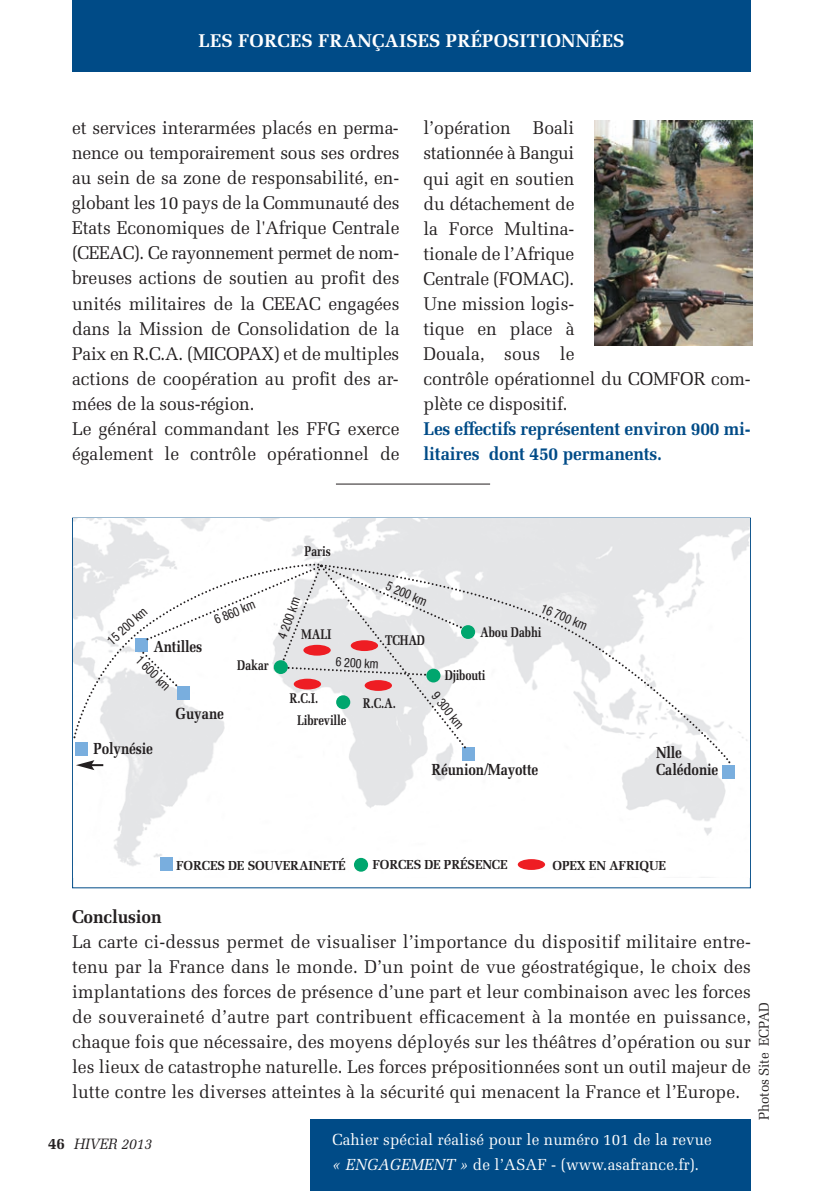
<style>
.page{position:relative;width:823px;height:1191px;background:#fff}
.page>*{position:absolute;margin:0;border:0;box-sizing:border-box;transform-origin:0 0}
.t1{font:18.4px/25px "Melior";color:#231f20;scale:.95 1}
.t2{font:700 18.4px/25px "Melior";letter-spacing:-.01em;color:#004b87;scale:.95 1}
.t3{font:700 18.4px "Melior";letter-spacing:.01em;color:#fff}
.t4{font:700 18.4px "Melior";letter-spacing:-.01em;color:#231f20;scale:.95 1}
.t5{font:16px/25px "Melior";letter-spacing:.01em;color:#fff;scale:.95 1}
.t6{font:700 16px "Melior";letter-spacing:-.01em;color:#231f20;scale:.85 1}
.t7{font:italic 15px "Melior";letter-spacing:-.015em;color:#231f20;scale:.95 1}
.t8{font:700 14px "Melior";letter-spacing:-.01em;color:#231f20;scale:.8 1}
.t9{font:14px "Melior";letter-spacing:-.01em;color:#231f20;scale:.95 1}
.t10{font:condensed 13px "Helvetica Neue";color:#231f20;scale:.95 1}
.t11{font:700 13px "Melior";letter-spacing:-.01em;color:#231f20;scale:.95 1}
.s1{font-style:italic}
.s2{font-weight:700;font-style:normal;font-size:16px}
</style>
<div class="page">
<div style="left:72px;top:0;width:678px;height:72px;background:#004b87"></div>
<hr style="left:336px;top:483px;width:154px;height:1px;background:#231f20">
<div style="left:310px;top:1119px;width:440px;height:72px;background:#004b87"></div>
<img style="left:594px;top:121px;width:157px;height:225px">
<img style="left:73px;top:518px;width:676px;height:354px">
<div style="left:722px;top:765px;width:12px;height:14px;background:#79aede"></div>
<div style="left:76px;top:742px;width:12px;height:13px;background:#79aede"></div>
<div style="left:160px;top:857px;width:12px;height:13px;background:#79aede"></div>
<div style="left:354px;top:858px;width:14px;height:13px;background:#00a66e;border-radius:50%"></div>
<div style="left:517px;top:859px;width:27px;height:11px;background:#ee1d23;border-radius:50%"></div>
<svg style="left:319px;top:563px;width:411px;height:200px"></svg>
<svg style="left:76px;top:760px;width:27px;height:10px"></svg>
<svg style="left:72px;top:563px;width:68px;height:174px"></svg>
<svg style="left:140px;top:563px;width:326px;height:185px"></svg>
<p class="t3" style="left:198px;top:30px;width:427px">LES FORCES FRANÇAISES PRÉPOSITIONNÉES</p>
<p class="t1" style="left:72px;top:116px;width:346px">et services interarmées placés en perma&shy;nence ou temporairement sous ses ordres au sein de sa zone de responsabilité, en&shy;globant les 10 pays de la Communauté des Etats Economiques de l'Afrique Centrale (CEEAC). Ce rayonnement permet de nom&shy;breuses actions de soutien au profit des unités militaires de la CEEAC engagées dans la Mission de Consolidation de la Paix en R.C.A. (MICOPAX) et de multiples actions de coopération au profit des ar&shy;mées de la sous-région.<br>Le général commandant les FFG exerce également le contrôle opérationnel de</p>
<p class="t1" style="left:423px;top:116px;width:345px">l’opération Boali<br>stationnée à Bangui<br>qui agit en soutien<br>du détachement de<br>la Force Multina-<br>tionale de l’Afrique<br>Centrale (FOMAC).<br>Une mission logis-<br>tique en place à<br>Douala, sous le<br>contrôle opérationnel du COMFOR com&shy;plète ce dispositif.</p>
<p class="t2" style="left:423px;top:416px;width:346px">Les effectifs représentent environ 900 mi&shy;litaires dont 450 permanents.</p>
<p class="t8" style="left:304px;top:543px;width:34px">Paris</p>
<p class="t10" style="left:388px;top:581px;width:47px;rotate:23deg">5 200 km</p>
<p class="t10" style="left:106px;top:639px;width:53px;rotate:-42deg">15 200 km</p>
<p class="t10" style="left:277px;top:636px;width:47px;rotate:-70deg">4 200 km</p>
<p class="t10" style="left:141px;top:654px;width:47px;rotate:45deg">1 600 km</p>
<p class="t10" style="left:213px;top:615px;width:47px;rotate:-22deg">6 860 km</p>
<p class="t10" style="left:543px;top:603px;width:53px;rotate:23deg">16 700 km</p>
<p class="t8" style="left:301px;top:626px;width:39px">MALI</p>
<p class="t8" style="left:480px;top:624px;width:78px">Abou Dabhi</p>
<p class="t8" style="left:385px;top:632px;width:51px">TCHAD</p>
<p class="t6" style="left:153px;top:637px;width:59px">Antilles</p>
<p class="t10" style="left:335px;top:657px;width:47px;rotate:3deg">6 200 km</p>
<p class="t8" style="left:237px;top:657px;width:41px">Dakar</p>
<p class="t8" style="left:444px;top:667px;width:53px">Djibouti</p>
<p class="t10" style="left:437px;top:690px;width:47px;rotate:51deg">9 300 km</p>
<p class="t8" style="left:289px;top:690px;width:37px">R.C.I.</p>
<p class="t8" style="left:363px;top:694px;width:43px">R.C.A.</p>
<p class="t6" style="left:175px;top:704px;width:58px">Guyane</p>
<p class="t8" style="left:297px;top:712px;width:63px">Libreville</p>
<p class="t6" style="left:94px;top:739px;width:71px">Polynésie</p>
<p class="t6" style="left:655px;top:743px;width:32px">Nlle</p>
<p class="t6" style="left:431px;top:760px;width:127px">Réunion/Mayotte</p>
<p class="t6" style="left:655px;top:759px;width:75px">Calédonie</p>
<p class="t11" style="left:176px;top:857px;width:180px">FORCES DE SOUVERAINETÉ</p>
<p class="t11" style="left:372px;top:857px;width:144px">FORCES DE PRÉSENCE</p>
<p class="t11" style="left:552px;top:857px;width:121px">OPEX EN AFRIQUE</p>
<p class="t4" style="left:72px;top:906px;width:96px">Conclusion</p>
<p class="t1" style="left:72px;top:929px;width:715px;text-align:justify">La carte ci-dessus permet de visualiser l’importance du dispositif militaire entre&shy;tenu par la France dans le monde. D’un point de vue géostratégique, le choix des implantations des forces de présence d’une part et leur combinaison avec les forces de souveraineté d’autre part contribuent efficacement à la montée en puissance, chaque fois que nécessaire, des moyens déployés sur les théâtres d’opération ou sur les lieux de catastrophe naturelle. Les forces prépositionnées sont un outil majeur de lutte contre les diverses atteintes à la sécurité qui menacent la France et l’Europe.</p>
<p class="t5" style="left:332px;top:1127px;width:400px">Cahier spécial réalisé pour le numéro 101 de la revue <span class="s1">« ENGAGEMENT »</span> de l’ASAF - (www.asafrance.fr).</p>
<p class="t9" style="left:755px;top:1120px;width:125px;rotate:-90deg">Photos Site ECPAD</p>
<p class="t7" style="left:48px;top:1134px;width:111px"><span class="s2">46</span> HIVER 2013</p>
</div>
